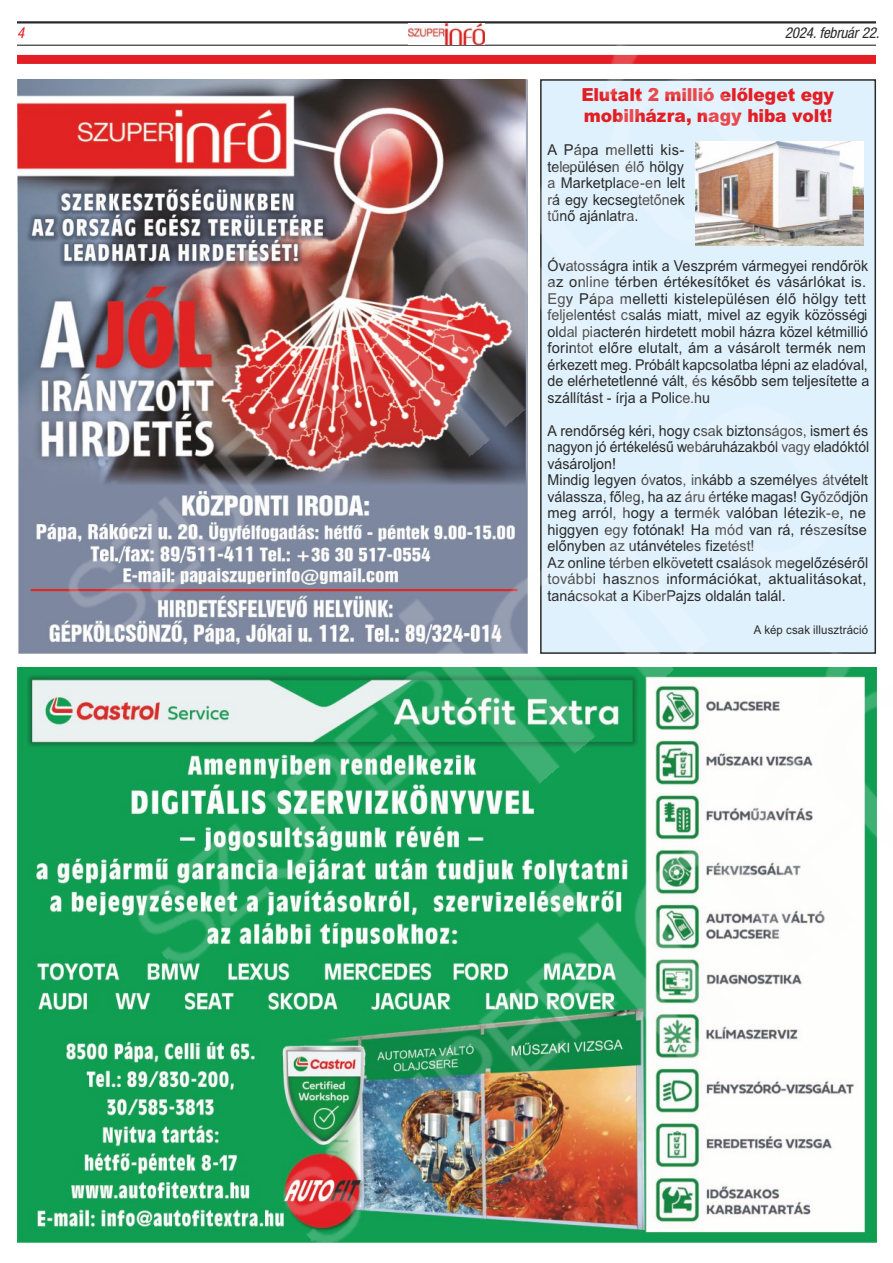
<style>
.page{position:relative;width:893px;height:1263px;background:#fff}
.page>*{position:absolute;margin:0;border:0;box-sizing:border-box;transform-origin:0 0}
.t1{font:18px/21px "Ariel Blk PFL";letter-spacing:.015em;color:#e31e24;scale:.95 1}
.t2{font:15px/16.5px "Arial PFL";color:#2b2a29;scale:.95 1}
.t3{font:15px/16.5px "Arial PFL";color:#2b2a29;text-align:justify}
.t4{font:italic condensed 15px "Helvetica Neue LT 57";letter-spacing:-.015em;color:#2b2a29}
.t5{font:italic condensed 15px "Helvetica Neue LT 57";color:#e31e24}
.t6{font:12px "Arial PFL";letter-spacing:.01em;color:#2b2a29;scale:.95 1}
</style>
<div class="page">
<hr style="left:17px;top:45px;width:859px;height:1px;background:#2b2a29">
<hr style="left:17px;top:21px;width:859px;height:3px;background:#2b2a29">
<div style="left:17px;top:55px;width:859px;height:9px;background:#e31e24"></div>
<img style="left:17px;top:667px;width:221px;height:576px">
<div style="left:541px;top:80px;width:334px;height:573px;background:#dff1fd"></div>
<img style="left:796px;top:141px;width:67px;height:105px">
<img style="left:93px;top:713px;width:145px;height:327px">
<img style="left:24px;top:21px;width:772px;height:692px">
<img style="left:238px;top:620px;width:639px;height:623px">
<p class="t5" style="left:17px;top:28px;width:9px">4</p>
<p class="t4" style="left:785px;top:28px;width:96px">2024. február 22.</p>
<p class="t1" style="left:581px;top:86px;width:268px">Elutalt 2 millió előleget egy mobilházra, nagy hiba volt!</p>
<p class="t3" style="left:548px;top:143px;width:139px">A Pápa melletti kis&shy;településen élő hölgy a Marketplace-en lelt rá egy kecsegtetőnek tűnő ajánlatra.</p>
<p class="t2" style="left:548px;top:259px;width:340px">Óvatosságra intik a Veszprém vármegyei rendőrök az online térben értékesítőket és vásárlókat is.<br>Egy Pápa melletti kistelepülésen élő hölgy tett feljelentést csalás miatt, mivel az egyik közösségi oldal piacterén hirdetett mobil házra közel kétmillió forintot előre elutalt, ám a vásárolt termék nem érkezett meg. Próbált kapcsolatba lépni az eladóval, de elérhetetlenné vált, és később sem teljesítette a szállítást - írja a Police.hu</p>
<p class="t2" style="left:548px;top:424px;width:340px">A rendőrség kéri, hogy csak biztonságos, ismert és nagyon jó értékelésű webáruházakból vagy eladóktól vásároljon!<br>Mindig legyen óvatos, inkább a személyes átvételt válassza, főleg, ha az áru értéke magas! Győződjön meg arról, hogy a termék valóban létezik-e, ne higgyen egy fotónak! Ha mód van rá, részesítse előnyben az utánvételes fizetést!<br>Az online térben elkövetett csalások megelőzéséről további hasznos információkat, aktualitásokat, tanácsokat a KiberPajzs oldalán talál.</p>
<p class="t6" style="left:754px;top:625px;width:122px">A kép csak illusztráció</p>
</div>
